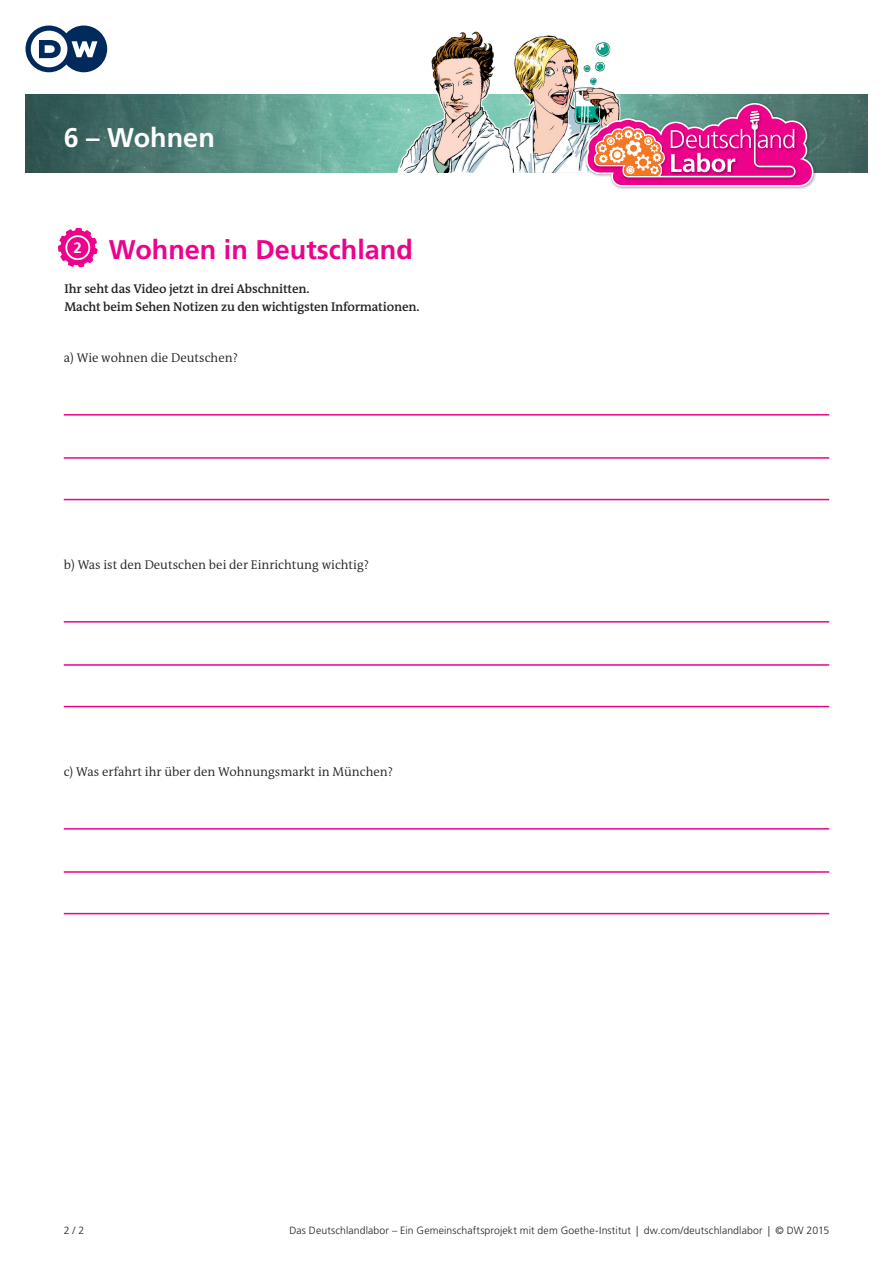
<style>
.page{position:relative;width:893px;height:1263px;background:#fff}
.page>*{position:absolute;margin:0;border:0;box-sizing:border-box;transform-origin:0 0}
.t1{font:700 27px "Frutiger LT Std";color:#ed028c}
.t2{font:700 27px "Frutiger LT Std";color:#fff}
.t3{font:700 15px "Frutiger LT Std";color:#fff}
.t4{font:300 12.75px "DW The Antiqua B W4";color:#231f20}
.t5{font:600 12.75px/17.2px "DW The Antiqua B W6";letter-spacing:-.01em;color:#231f20}
.t6{font:300 10.5px "Frutiger LT Std";letter-spacing:.01em;color:#231f20}
</style>
<div class="page">
<img style="left:26px;top:95px;width:841px;height:77px">
<img style="left:523px;top:35px;width:103px;height:138px">
<img style="left:383px;top:31px;width:140px;height:142px">
<img style="left:584px;top:101px;width:234px;height:88px">
<svg style="left:585px;top:102px;width:229px;height:85px;background:#cb6197"></svg>
<svg style="left:26px;top:26px;width:81px;height:46px"></svg>
<svg style="left:58px;top:228px;width:40px;height:39px"></svg>
<div style="left:67px;top:237px;width:21px;height:21px;background:#ed028c;border-radius:50%"></div>
<hr style="left:64px;top:414px;width:765px;height:2px;background:#ed028c">
<hr style="left:64px;top:457px;width:765px;height:2px;background:#ed028c">
<hr style="left:64px;top:499px;width:765px;height:1px;background:#ed028c">
<hr style="left:64px;top:621px;width:765px;height:2px;background:#ed028c">
<hr style="left:64px;top:664px;width:765px;height:2px;background:#ed028c">
<hr style="left:64px;top:706px;width:765px;height:1px;background:#ed028c">
<hr style="left:64px;top:828px;width:765px;height:2px;background:#ed028c">
<hr style="left:64px;top:871px;width:765px;height:2px;background:#ed028c">
<hr style="left:64px;top:913px;width:765px;height:1px;background:#ed028c">
<h1 class="t2" style="left:64px;top:121px;width:153px">6 – Wohnen</h1>
<p class="t3" style="left:73px;top:239px;width:10px">2</p>
<h1 class="t1" style="left:109px;top:234px;width:306px">Wohnen in Deutschland</h1>
<p class="t5" style="left:64px;top:280px;width:357px">Ihr seht das Video jetzt in drei Abschnitten.<br>Macht beim Sehen Notizen zu den wichtigsten Informationen.</p>
<p class="t4" style="left:64px;top:350px;width:176px">a) Wie wohnen die Deutschen?</p>
<p class="t4" style="left:64px;top:557px;width:307px">b) Was ist den Deutschen bei der Einrichtung wichtig?</p>
<p class="t4" style="left:64px;top:764px;width:331px">c) Was erfahrt ihr über den Wohnungsmarkt in München?</p>
<p class="t6" style="left:64px;top:1224px;width:22px">2 / 2</p>
<p class="t6" style="left:289px;top:1224px;width:541px">Das Deutschlandlabor – Ein Gemeinschaftsprojekt mit dem Goethe-Institut | dw.com/deutschlandlabor | © DW 2015</p>
</div>
